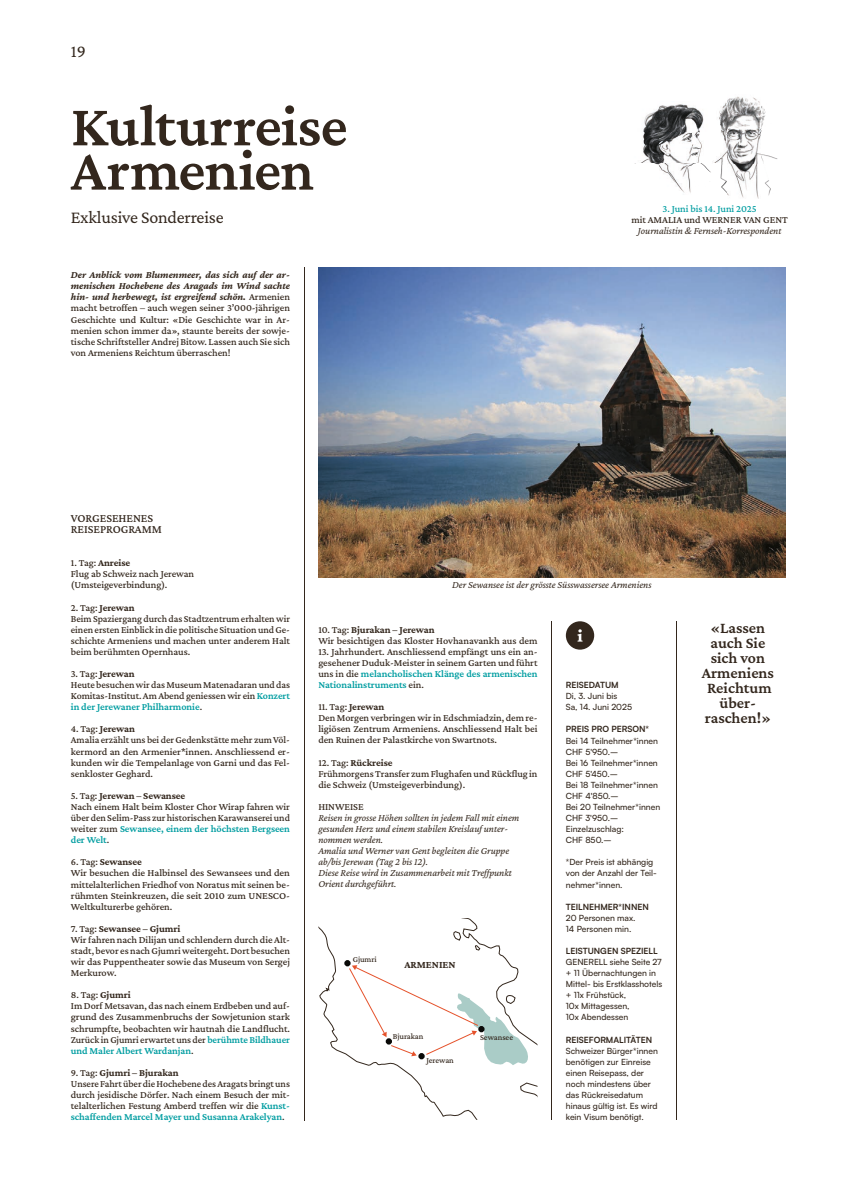
<style>
.page{position:relative;width:842px;height:1191px;background:#fff}
.page>*{position:absolute;margin:0;border:0;box-sizing:border-box;transform-origin:0 0}
.t1{font:600 60px/44.3px "Crimson Pro";letter-spacing:-.01em;color:#33271d}
.t2{font:18px "Crimson Pro";letter-spacing:-.01em;color:#33271d}
.t3{font:600 16px/15px "Crimson Pro";color:#33271d;text-align:center}
.t4{font:500 12px/11.1px "Crimson Pro";letter-spacing:-.005em;color:#33271d}
.t5{font:700 10.5px "Crimson Pro";letter-spacing:-.005em;color:#33271d}
.t6{font:500 10.2px/11.1px "Crimson Pro";letter-spacing:-.005em;color:#33271d}
.t7{font:italic 10.2px/11.1px "Crimson Pro";letter-spacing:-.005em;color:#33271d}
.t8{font:500 10.2px "Crimson Pro";letter-spacing:-.005em;color:#009da1}
.t9{font:500 8.5px/11.1px "Satoshi";color:#33271d}
.t10{font:700 8.5px "Satoshi";letter-spacing:-.005em;color:#33271d}
.t11{font:500 8.4px "Crimson Pro";letter-spacing:-.005em;color:#33271d}
.s1{font-weight:700;font-style:italic}
.s2{font-weight:700}
.s3{font-weight:600;color:#009da1}
</style>
<div class="page">
<img style="left:318px;top:267px;width:467px;height:310px">
<hr style="left:304px;top:267px;width:1px;height:853px;background:#33271d">
<hr style="left:676px;top:621px;width:1px;height:499px;background:#33271d">
<div style="left:566px;top:621px;width:28px;height:28px;background:#33271d;border-radius:50%"></div>
<svg style="left:577px;top:629px;width:6px;height:12px"></svg>
<hr style="left:551px;top:621px;width:1px;height:499px;background:#33271d">
<svg style="left:318px;top:918px;width:219px;height:202px"></svg>
<div style="left:344px;top:960px;width:7px;height:6px;border:2px solid #090907;border-radius:50%"></div>
<svg style="left:345px;top:961px;width:183px;height:104px"></svg>
<img style="left:634px;top:104px;width:86px;height:89px">
<img style="left:693px;top:96px;width:73px;height:33px">
<img style="left:720px;top:129px;width:58px;height:35px">
<img style="left:693px;top:164px;width:78px;height:35px">
<h2 class="t2" style="left:71px;top:39px;width:17px">19</h2>
<h1 class="t1" style="left:71px;top:103px;width:278px">Kulturreise<br>Armenien</h1>
<h2 class="t2" style="left:71px;top:205px;width:154px">Exklusive Sonderreise</h2>
<p class="t6" style="left:71px;top:269px;width:221px;text-align:justify"><span class="s1">Der Anblick vom Blumenmeer, das sich auf der ar&shy;menischen Hochebene des Aragads im Wind sachte hin- und herbewegt, ist ergreifend schön.</span> Armenien macht betroffen – auch wegen seiner 3’000-jährigen Geschichte und Kultur: «Die Geschichte war in Ar&shy;menien schon immer da», staunte bereits der sowje&shy;tische Schriftsteller Andrej Bitow. Lassen auch Sie sich von Armeniens Reichtum überraschen!</p>
<p class="t8" style="left:663px;top:202px;width:96px">3. Juni bis 14. Juni 2025</p>
<p class="t6" style="left:631px;top:214px;width:158px">mit AMALIA und WERNER VAN GENT</p>
<p class="t7" style="left:638px;top:225px;width:145px">Journalistin &amp; Fernseh-Korrespondent</p>
<p class="t4" style="left:71px;top:512px;width:92px">VORGESEHENES<br>REISEPROGRAMM</p>
<p class="t6" style="left:71px;top:557px;width:125px">1. Tag: <span class="s2">Anreise<br></span>Flug ab Schweiz nach Jerewan (Umsteigeverbindung).</p>
<p class="t6" style="left:71px;top:601px;width:221px">2. Tag: <span class="s2">Jerewan<br></span>Beim Spaziergang durch das Stadtzentrum erhalten wir einen ersten Einblick in die politische Situation und Ge&shy;schichte Armeniens und machen unter anderem Halt beim berühmten Opernhaus.</p>
<p class="t6" style="left:71px;top:668px;width:221px">3. Tag: <span class="s2">Jerewan<br></span>Heute besuchen wir das Museum Matenadaran und das Komitas-Institut. Am Abend geniessen wir ein <span class="s3">Konzert in der Jerewaner Philharmonie</span>.</p>
<p class="t6" style="left:71px;top:723px;width:221px">4. Tag: <span class="s2">Jerewan<br></span>Amalia erzählt uns bei der Gedenkstätte mehr zum Völ&shy;kermord an den Armenier*innen. Anschliessend er&shy;kunden wir die Tempelanlage von Garni und das Fel&shy;senkloster Geghard.</p>
<p class="t6" style="left:71px;top:790px;width:221px">5. Tag: <span class="s2">Jerewan – Sewansee<br></span>Nach einem Halt beim Kloster Chor Wirap fahren wir über den Selim-Pass zur historischen Karawanserei und weiter zum <span class="s3">Sewansee, einem der höchsten Bergseen der Welt</span>.</p>
<p class="t6" style="left:71px;top:856px;width:221px">6. Tag: <span class="s2">Sewansee<br></span>Wir besuchen die Halbinsel des Sewansees und den mittelalterlichen Friedhof von Noratus mit seinen be&shy;rühmten Steinkreuzen, die seit 2010 zum UNESCO-Weltkulturerbe gehören.</p>
<p class="t6" style="left:71px;top:922px;width:221px">7. Tag: <span class="s2">Sewansee – Gjumri<br></span>Wir fahren nach Dilijan und schlendern durch die Alt&shy;stadt, bevor es nach Gjumri weitergeht. Dort besuchen wir das Puppentheater sowie das Museum von Sergej Merkurow.</p>
<p class="t6" style="left:71px;top:989px;width:221px">8. Tag: <span class="s2">Gjumri<br></span>Im Dorf Metsavan, das nach einem Erdbeben und auf&shy;grund des Zusammenbruchs der Sowjetunion stark schrumpfte, beobachten wir hautnah die Landflucht.<br>Zurück in Gjumri erwartet uns der <span class="s3">berühmte Bildhauer und Maler Albert Wardanjan</span>.</p>
<p class="t6" style="left:71px;top:1066px;width:221px">9. Tag: <span class="s2">Gjumri – Bjurakan<br></span>Unsere Fahrt über die Hochebene des Aragats bringt uns durch jesidische Dörfer. Nach einem Besuch der mit&shy;telalterlichen Festung Amberd treffen wir die <span class="s3">Kunst&shy;schaffenden Marcel Mayer und Susanna Arakelyan</span>.</p>
<p class="t7" style="left:452px;top:579px;width:201px">Der Sewansee ist der grösste Süsswassersee Armeniens</p>
<p class="t6" style="left:318px;top:623px;width:221px">10. Tag: <span class="s2">Bjurakan – Jerewan<br></span>Wir besichtigen das Kloster Hovhanavankh aus dem</p>
<p class="t6" style="left:318px;top:646px;width:221px;text-align:justify">13. Jahrhundert. Anschliessend empfängt uns ein an&shy;gesehener Duduk-Meister in seinem Garten und führt uns in die <span class="s3">melancholischen Klänge des armenischen Nationalinstruments</span> ein.</p>
<p class="t6" style="left:318px;top:701px;width:221px">11. Tag: <span class="s2">Jerewan<br></span>Den Morgen verbringen wir in Edschmiadzin, dem re&shy;ligiösen Zentrum Armeniens. Anschliessend Halt bei den Ruinen der Palastkirche von Swartnots.</p>
<p class="t6" style="left:318px;top:756px;width:221px">12. Tag: <span class="s2">Rückreise<br></span>Frühmorgens Transfer zum Flughafen und Rückflug in die Schweiz (Umsteigeverbindung).</p>
<p class="t6" style="left:318px;top:801px;width:47px">HINWEISE</p>
<p class="t7" style="left:318px;top:812px;width:203px">Reisen in grosse Höhen sollten in jedem Fall mit einem gesunden Herz und einem stabilen Kreislauf unter&shy;nommen werden.<br>Amalia und Werner van Gent begleiten die Gruppe ab/bis Jerewan (Tag 2 bis 12).<br>Diese Reise wird in Zusammenarbeit mit Treffpunkt Orient durchgeführt.</p>
<p class="t11" style="left:353px;top:953px;width:26px">Gjumri</p>
<p class="t5" style="left:404px;top:958px;width:53px">ARMENIEN</p>
<p class="t11" style="left:393px;top:1030px;width:32px">Bjurakan</p>
<p class="t11" style="left:480px;top:1031px;width:35px">Sewansee</p>
<p class="t11" style="left:426px;top:1054px;width:29px">Jerewan</p>
<p class="t10" style="left:566px;top:679px;width:54px">REISEDATUM</p>
<p class="t9" style="left:566px;top:690px;width:68px">Di, 3. Juni bis<br>Sa, 14. Juni 2025</p>
<p class="t10" style="left:566px;top:723px;width:85px">PREIS PRO PERSON*</p>
<p class="t9" style="left:566px;top:734px;width:96px">Bei 14 Teilnehmer*innen<br>CHF 5'950.–<br>Bei 16 Teilnehmer*innen<br>CHF 5'450.–<br>Bei 18 Teilnehmer*innen<br>CHF 4'850.–<br>Bei 20 Teilnehmer*innen<br>CHF 3'950.–<br>Einzelzuschlag:<br>CHF 850.–</p>
<p class="t9" style="left:566px;top:856px;width:93px">*Der Preis ist abhängig von der Anzahl der Teil&shy;nehmer*innen.</p>
<p class="t10" style="left:566px;top:900px;width:84px">TEILNEHMER*INNEN</p>
<p class="t9" style="left:566px;top:911px;width:71px">20 Personen max.<br>14 Personen min.</p>
<p class="t10" style="left:566px;top:944px;width:93px">LEISTUNGEN SPEZIELL</p>
<p class="t9" style="left:566px;top:956px;width:98px">GENERELL siehe Seite 27 + 11 Übernachtungen in<br>Mittel- bis Erstklasshotels + 11x Frühstück,<br>10x Mittagessen,<br>10x Abendessen</p>
<p class="t10" style="left:566px;top:1033px;width:88px">REISEFORMALITÄTEN</p>
<p class="t9" style="left:566px;top:1044px;width:94px">Schweizer Bürger*innen benötigen zur Einreise einen Reisepass, der noch mindestens über das Rückreisedatum hinaus gültig ist. Es wird kein Visum benötigt.</p>
<h3 class="t3" style="left:702px;top:620px;width:74px">«Lassen auch Sie sich von<br>Armeniens<br>Reichtum über&shy;raschen!»</h3>
</div>
